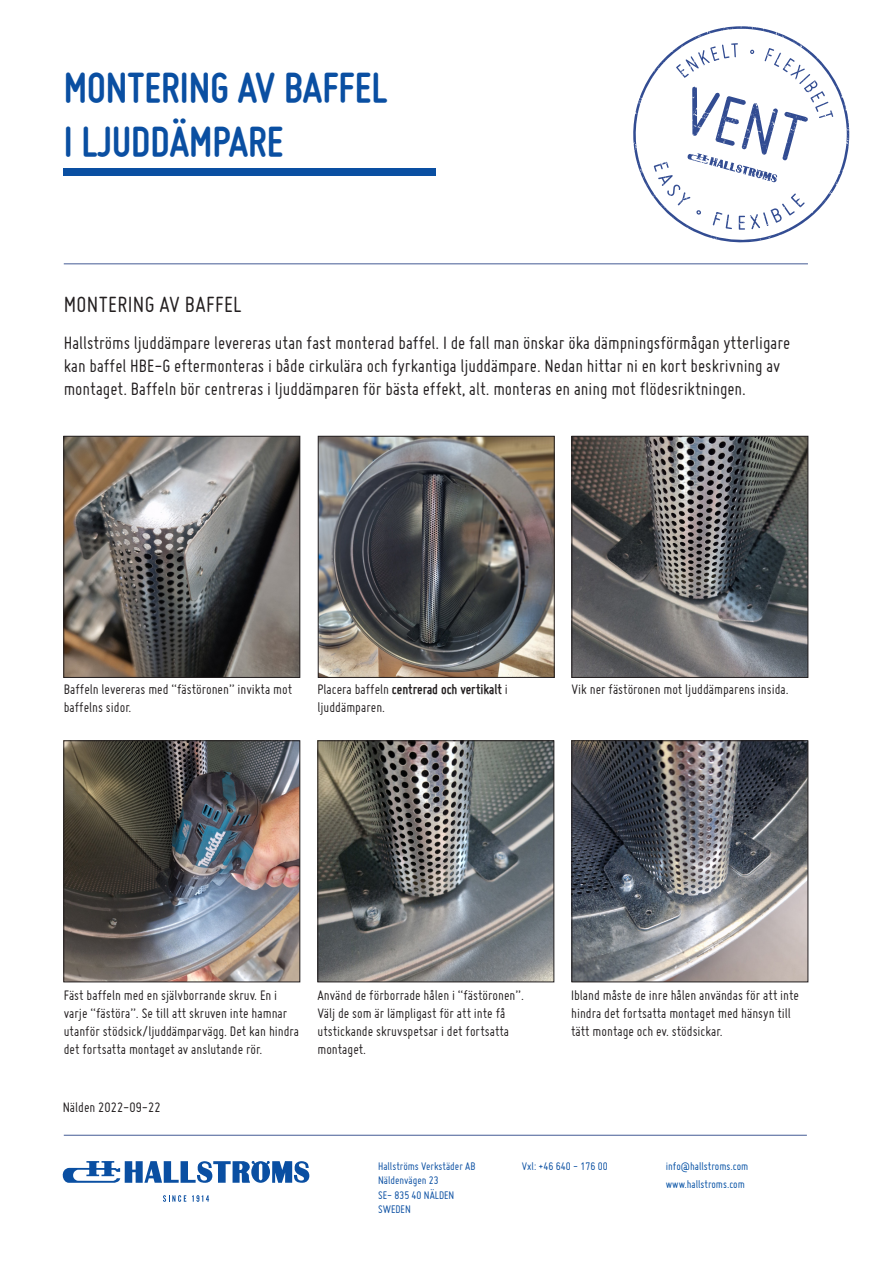
<style>
.page{position:relative;width:893px;height:1263px;background:#fff}
.page>*{position:absolute;margin:0;border:0;box-sizing:border-box;transform-origin:0 0}
.t1{font:700 45px/54px "Miso";color:#0a4fa2}
.t2{font:24px "Miso";letter-spacing:.015em;color:#231f20}
.t3{font:19.5px/23.4px "Miso";color:#231f20}
.t4{font:15px/18px "Miso";color:#231f20}
.t5{font:12px "Miso";color:#0a4fa2}
.Pa0{font:12px "Miso";color:#004ea3}
.s1{font-weight:700}
</style>
<div class="page">
<svg style="left:163px;top:1195px;width:23px;height:7px"></svg>
<svg style="left:192px;top:1195px;width:17px;height:7px"></svg>
<svg style="left:63px;top:1161px;width:246px;height:22px"></svg>
<hr style="left:64px;top:1135px;width:743px;height:1px;background:#435a94">
<img style="left:320px;top:438px;width:233px;height:238px">
<div style="left:318px;top:436px;width:237px;height:242px;border:1px solid #231f20"></div>
<div style="left:64px;top:168px;width:372px;height:7px;background:#0a4fa2"></div>
<svg style="left:633px;top:26px;width:216px;height:217px"></svg>
<svg style="left:654px;top:43px;width:179px;height:187px"></svg>
<hr style="left:64px;top:264px;width:744px;height:1px;background:#435a94">
<img style="left:65px;top:438px;width:233px;height:238px">
<div style="left:63px;top:436px;width:237px;height:242px;border:1px solid #231f20"></div>
<img style="left:65px;top:742px;width:233px;height:238px">
<div style="left:63px;top:740px;width:237px;height:242px;border:1px solid #231f20"></div>
<img style="left:573px;top:438px;width:233px;height:238px">
<div style="left:571px;top:436px;width:237px;height:242px;border:1px solid #231f20"></div>
<img style="left:319px;top:742px;width:233px;height:238px">
<div style="left:317px;top:740px;width:237px;height:242px;border:1px solid #231f20"></div>
<img style="left:573px;top:742px;width:233px;height:238px">
<div style="left:571px;top:740px;width:237px;height:242px;border:1px solid #231f20"></div>
<p class="t1" style="left:64px;top:60px;width:325px">MONTERING AV BAFFEL<br>I LJUDDÄMPARE</p>
<p class="t2" style="left:64px;top:291px;width:179px">MONTERING AV BAFFEL</p>
<p class="t3" style="left:64px;top:330px;width:728px">Hallströms ljuddämpare levereras utan fast monterad baffel. I de fall man önskar öka dämpningsförmågan ytterligare kan baffel HBE-G eftermonteras i både cirkulära och fyrkantiga ljuddämpare. Nedan hittar ni en kort beskrivning av montaget. Baffeln bör centreras i ljuddämparen för bästa effekt, alt. monteras en aning mot flödesriktningen.</p>
<p class="t4" style="left:64px;top:680px;width:230px">Baffeln levereras med “fästöronen” invikta mot baffelns sidor.</p>
<p class="t4" style="left:317px;top:680px;width:192px">Placera baffeln <span class="s1">centrerad och vertikalt</span> i ljuddämparen.</p>
<p class="t4" style="left:571px;top:680px;width:219px">Vik ner fästöronen mot ljuddämparens insida.</p>
<p class="t4" style="left:64px;top:986px;width:237px">Fäst baffeln med en självborrande skruv. En i varje “fästöra”. Se till att skruven inte hamnar utanför stödsick/ljuddämparvägg. Det kan hindra det fortsatta montaget av anslutande rör.</p>
<p class="t4" style="left:63px;top:1098px;width:99px">Nälden 2022-09-22</p>
<p class="t4" style="left:317px;top:986px;width:208px">Använd de förborrade hålen i “fästöronen”.<br>Välj de som är lämpligast för att inte få utstickande skruvspetsar i det fortsatta montaget.</p>
<p class="t4" style="left:571px;top:986px;width:229px">Ibland måste de inre hålen användas för att inte hindra det fortsatta montaget med hänsyn till tätt montage och ev. stödsickar.</p>
<p class="t5" style="left:378px;top:1159px;width:99px">Hallströms Verkstäder AB</p>
<p class="t5" style="left:378px;top:1174px;width:62px">Näldenvägen 23</p>
<p class="t5" style="left:378px;top:1188px;width:78px">SE- 835 40 NÄLDEN</p>
<p class="t5" style="left:378px;top:1202px;width:34px">SWEDEN</p>
<p class="t5" style="left:522px;top:1159px;width:87px">Vxl: +46 640 - 176 00</p>
<p class="Pa0" style="left:666px;top:1159px;width:84px">info@hallstroms.com</p>
<p class="Pa0" style="left:666px;top:1177px;width:81px">www.hallstroms.com</p>
</div>
